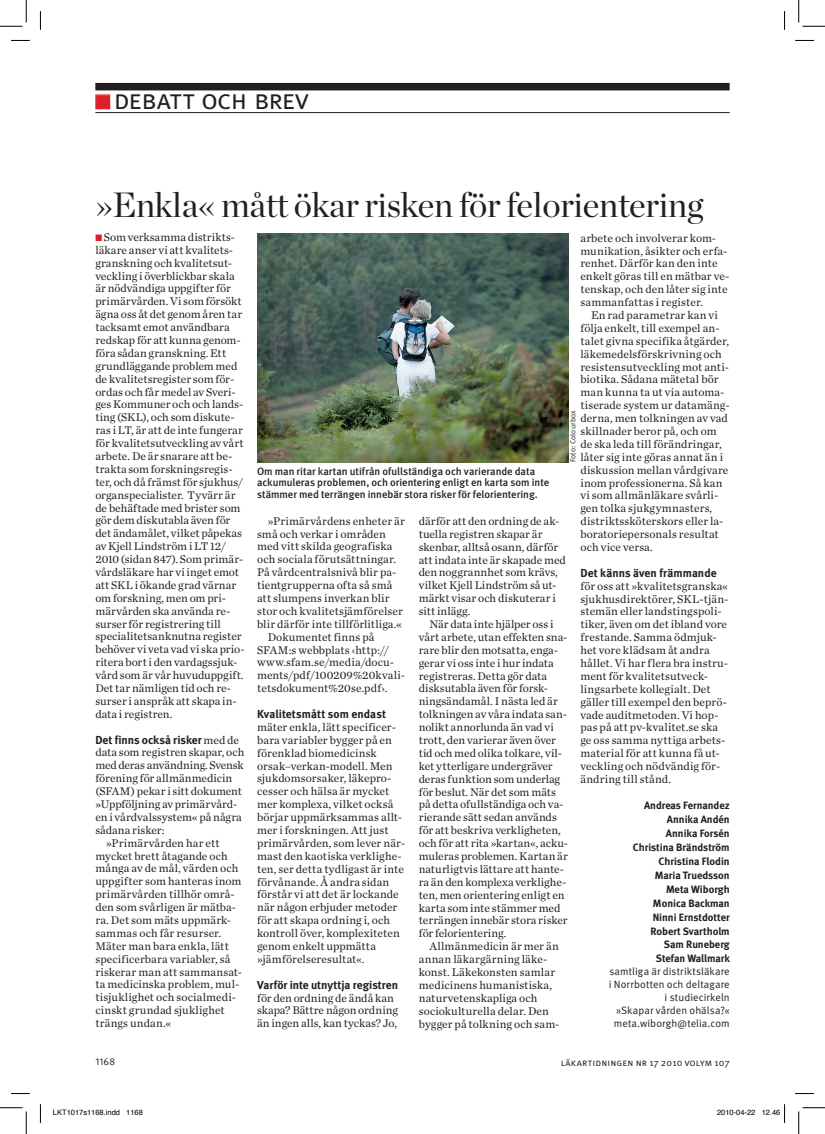
<style>
.page{position:relative;width:825px;height:1134px;background:#fff}
.page>*{position:absolute;margin:0;border:0;box-sizing:border-box;transform-origin:0 0}
.t1{font:35px "Chronicle LT Display";letter-spacing:-.01em;color:#231f20}
.t2{font:27.5px "Meta LT Normal Small Caps";letter-spacing:-.025em;color:#231f20}
.t3{font:11.62px/12.9px "Chronicle LT Text";letter-spacing:.005em;color:#231f20}
.t4{font:11.62px "Meta LT Bold";color:#231f20}
.t5{font:10.62px/14px "Meta LT Bold";color:#231f20;text-align:right}
.t6{font:10.62px/11.9px "Meta LT Medium";color:#231f20}
.t7{font:10.62px/12.9px "Meta LT Normal";letter-spacing:.01em;color:#231f20;text-align:right}
.t8{font:10px "Meta LT Normal Small Caps";letter-spacing:.015em;color:#231f20}
.t9{font:10px "Meta LT Normal Utilities";color:#231f20}
.t10{font:7.5px "Helvetica";color:#000}
.t11{font:7.5px "Meta LT Normal";letter-spacing:.02em;color:#231f20}
.s1{color:#da2128}
.s2{font-family:"Chronicle LT Text"}
</style>
<div class="page">
<div style="left:95px;top:83px;width:635px;height:7px;background:#231f20"></div>
<hr style="left:95px;top:112px;width:635px;height:1px;background:#231f20">
<div style="left:95px;top:94px;width:15px;height:15px;border:1px solid #da2128"></div>
<img style="left:257px;top:233px;width:311px;height:229px">
<svg style="left:11px;top:40px;width:19px;height:1px"></svg>
<svg style="left:795px;top:40px;width:19px;height:1px"></svg>
<svg style="left:11px;top:1093px;width:19px;height:1px"></svg>
<svg style="left:795px;top:1093px;width:19px;height:1px"></svg>
<svg style="left:40px;top:11px;width:1px;height:19px"></svg>
<svg style="left:40px;top:1104px;width:1px;height:18px"></svg>
<svg style="left:784px;top:11px;width:1px;height:19px"></svg>
<svg style="left:0;top:0;width:27px;height:27px"></svg>
<svg style="left:0;top:1107px;width:27px;height:26px"></svg>
<svg style="left:798px;top:0;width:27px;height:27px"></svg>
<svg style="left:798px;top:1107px;width:27px;height:26px"></svg>
<svg style="left:784px;top:1104px;width:1px;height:18px"></svg>
<h2 class="t2" style="left:95px;top:84px;width:215px"><span class="s1">■</span> debatt och brev</h2>
<h1 class="t1" style="left:95px;top:183px;width:609px">»Enkla« mått ökar risken för felorientering</h1>
<p class="t3" style="left:95px;top:230px;width:151px"><span class="s1">■</span> Som verksamma distrikts&shy;läkare anser vi att kvalitets&shy;granskning och kvalitetsut&shy;veckling i överblickbar skala är nödvändiga uppgifter för primärvården. Vi som försökt ägna oss åt det genom åren tar tacksamt emot användbara redskap för att kunna genom&shy;föra sådan granskning. Ett grundläggande problem med de kvalitetsregister som för&shy;ordas och får medel av Sveri&shy;ges Kommuner och och lands&shy;ting (SKL), och som diskute&shy;ras i LT, är att de inte fungerar för kvalitetsutveckling av vårt arbete. De är snarare att be&shy;trakta som forskningsregis&shy;ter, och då främst för sjukhus/ organspecialister. Tyvärr är de behäftade med brister som gör dem diskutabla även för det ändamålet, vilket påpekas av Kjell Lindström i LT 12/<br>2010 (sidan 847). Som primär&shy;vårdsläkare har vi inget emot att SKL i ökande grad värnar om forskning, men om pri&shy;märvården ska använda re&shy;surser för registrering till specialitetsanknutna register behöver vi veta vad vi ska prio&shy;ritera bort i den vardagssjuk&shy;vård som är vår huvuduppgift.<br>Det tar nämligen tid och re&shy;surser i anspråk att skapa in&shy;data i registren.</p>
<p class="t4" style="left:95px;top:732px;width:145px">Det finns också risker <span class="s2">med de</span></p>
<p class="t3" style="left:95px;top:746px;width:150px">data som registren skapar, och</p>
<p class="t3" style="left:95px;top:758px;width:150px">med deras användning. Svensk</p>
<p class="t3" style="left:95px;top:771px;width:138px">förening för allmänmedicin</p>
<p class="t3" style="left:95px;top:784px;width:148px">(SFAM) pekar i sitt dokument</p>
<p class="t3" style="left:95px;top:797px;width:143px">»Uppföljning av primärvård-</p>
<p class="t3" style="left:95px;top:810px;width:148px">en i vårdvalssystem« på några</p>
<p class="t3" style="left:95px;top:823px;width:71px">sådana risker:</p>
<p class="t3" style="left:106px;top:836px;width:115px">»Primärvården har ett</p>
<p class="t3" style="left:95px;top:849px;width:134px">mycket brett åtagande och</p>
<p class="t3" style="left:95px;top:861px;width:145px">många av de mål, värden och</p>
<p class="t3" style="left:95px;top:874px;width:147px">uppgifter som hanteras inom</p>
<p class="t3" style="left:95px;top:887px;width:141px">primärvården tillhör områ-</p>
<p class="t3" style="left:95px;top:900px;width:142px">den som svårligen är mätba-</p>
<p class="t3" style="left:95px;top:913px;width:137px">ra. Det som mäts uppmärk-</p>
<p class="t3" style="left:95px;top:926px;width:127px">sammas och får resurser.</p>
<p class="t3" style="left:95px;top:939px;width:135px">Mäter man bara enkla, lätt</p>
<p class="t3" style="left:95px;top:952px;width:136px">specificerbara variabler, så</p>
<p class="t3" style="left:95px;top:964px;width:148px">riskerar man att sammansat-</p>
<p class="t3" style="left:95px;top:977px;width:145px">ta medicinska problem, mul-</p>
<p class="t3" style="left:95px;top:990px;width:142px">tisjuklighet och socialmedi-</p>
<p class="t3" style="left:95px;top:1003px;width:131px">cinskt grundad sjuklighet</p>
<p class="t3" style="left:95px;top:1016px;width:77px">trängs undan.«</p>
<p class="t3" style="left:580px;top:231px;width:151px">arbete och involverar kom&shy;munikation, åsikter och erfa&shy;renhet. Därför kan den inte enkelt göras till en mätbar ve&shy;tenskap, och den låter sig inte sammanfattas i register.</p>
<p class="t3" style="left:580px;top:308px;width:151px;text-indent:11px">En rad parametrar kan vi följa enkelt, till exempel an&shy;talet givna specifika åtgärder, läkemedelsförskrivning och resistensutveckling mot anti&shy;biotika. Sådana mätetal bör man kunna ta ut via automa&shy;tiserade system ur datamäng&shy;derna, men tolkningen av vad skillnader beror på, och om de ska leda till förändringar, låter sig inte göras annat än i diskussion mellan vårdgivare inom professionerna. Så kan vi som allmänläkare svårli&shy;gen tolka sjukgymnasters, distriktssköterskors eller la&shy;boratoriepersonals resultat och vice versa.</p>
<p class="t4" style="left:580px;top:565px;width:138px">Det känns även främmande</p>
<p class="t3" style="left:580px;top:579px;width:149px">för oss att »kvalitetsgranska« sjukhusdirektörer, SKL-tjän&shy;stemän eller landstingspoli&shy;tiker, även om det ibland vore frestande. Samma ödmjuk&shy;het vore klädsam åt andra hållet. Vi har flera bra instru&shy;ment för kvalitetsutveck&shy;lingsarbete kollegialt. Det gäller till exempel den beprö&shy;vade auditmetoden. Vi hop&shy;pas på att pv-kvalitet.se ska ge oss samma nyttiga arbets&shy;material för att kunna få ut&shy;veckling och nödvändig för&shy;ändring till stånd.</p>
<p class="t11" style="left:568px;top:462px;width:53px;rotate:-90deg">Foto: Colourbox</p>
<p class="t6" style="left:257px;top:465px;width:294px">Om man ritar kartan utifrån ofullständiga och varierande data ackumuleras problemen, och orientering enligt en karta som inte stämmer med terrängen innebär stora risker för felorientering.</p>
<p class="t3" style="left:268px;top:514px;width:139px">»Primärvårdens enheter är</p>
<p class="t3" style="left:257px;top:527px;width:130px">små och verkar i områden</p>
<p class="t3" style="left:257px;top:540px;width:137px">med vitt skilda geografiska</p>
<p class="t3" style="left:257px;top:553px;width:141px">och sociala förutsättningar.</p>
<p class="t3" style="left:257px;top:565px;width:141px">På vårdcentralsnivå blir pa-</p>
<p class="t3" style="left:257px;top:578px;width:137px">tientgrupperna ofta så små</p>
<p class="t3" style="left:257px;top:591px;width:134px">att slumpens inverkan blir</p>
<p class="t3" style="left:257px;top:604px;width:147px">stor och kvalitetsjämförelser</p>
<p class="t3" style="left:257px;top:617px;width:146px">blir därför inte tillförlitliga.«</p>
<p class="t3" style="left:268px;top:630px;width:108px">Dokumentet finns på</p>
<p class="t3" style="left:257px;top:643px;width:133px">SFAM:s webbplats ‹http://</p>
<p class="t3" style="left:257px;top:656px;width:139px">www.sfam.se/media/docu-</p>
<p class="t3" style="left:257px;top:668px;width:149px">ments/pdf/100209%20kvali-</p>
<p class="t3" style="left:257px;top:681px;width:132px">tetsdokument%20se.pdf›.</p>
<p class="t4" style="left:257px;top:707px;width:131px">Kvalitetsmått som endast</p>
<p class="t3" style="left:257px;top:720px;width:150px">mäter enkla, lätt specificer&shy;bara variabler bygger på en förenklad biomedicinsk orsak–verkan-modell. Men sjukdomsorsaker, läkepro&shy;cesser och hälsa är mycket mer komplexa, vilket också börjar uppmärksammas allt&shy;mer i forskningen. Att just primärvården, som lever när&shy;mast den kaotiska verklighe&shy;ten, ser detta tydligast är inte förvånande. Å andra sidan förstår vi att det är lockande när någon erbjuder metoder för att skapa ordning i, och kontroll över, komplexiteten genom enkelt uppmätta »jämförelseresultat«.</p>
<p class="t4" style="left:257px;top:977px;width:143px">Varför inte utnyttja registren</p>
<p class="t3" style="left:257px;top:990px;width:142px">för den ordning de ändå kan skapa? Bättre någon ordning än ingen alls, kan tyckas? Jo,</p>
<p class="t3" style="left:419px;top:514px;width:149px">därför att den ordning de ak&shy;tuella registren skapar är skenbar, alltså osann, därför att indata inte är skapade med den noggrannhet som krävs, vilket Kjell Lindström så ut&shy;märkt visar och diskuterar i sitt inlägg.</p>
<p class="t3" style="left:419px;top:617px;width:151px;text-indent:11px">När data inte hjälper oss i vårt arbete, utan effekten sna&shy;rare blir den motsatta, enga&shy;gerar vi oss inte i hur indata registreras. Detta gör data disksutabla även för forsk&shy;ningsändamål. I nästa led är tolkningen av våra indata san&shy;nolikt annorlunda än vad vi trott, den varierar även över tid och med olika tolkare, vil&shy;ket ytterligare undergräver deras funktion som underlag för beslut. När det som mäts på detta ofullständiga och va&shy;rierande sätt sedan används för att beskriva verkligheten, och för att rita »kartan«, acku&shy;muleras problemen. Kartan är naturligtvis lättare att hante&shy;ra än den komplexa verklighe&shy;ten, men orientering enligt en karta som inte stämmer med terrängen innebär stora risker för felorientering.</p>
<p class="t3" style="left:419px;top:939px;width:142px;text-indent:11px">Allmänmedicin är mer än annan läkargärning läke&shy;konst. Läkekonsten samlar medicinens humanistiska, naturvetenskapliga och sociokulturella delar. Den bygger på tolkning och sam-</p>
<p class="t5" style="left:633px;top:798px;width:99px">Andreas Fernandez<br>Annika Andén<br>Annika Forsén<br>Christina Brändström<br>Christina Flodin<br>Maria Truedsson<br>Meta Wiborgh<br>Monica Backman<br>Ninni Ernstdotter<br>Robert Svartholm<br>Sam Runeberg<br>Stefan Wallmark</p>
<p class="t7" style="left:609px;top:964px;width:122px">samtliga är distriktsläkare i Norrbotten och deltagare i studiecirkeln<br>»Skapar vården ohälsa?« meta.wiborgh@telia.com</p>
<p class="t9" style="left:95px;top:1055px;width:21px">1168</p>
<p class="t8" style="left:561px;top:1056px;width:170px">läkartidningen nr 17 2010 volym 107</p>
<p class="t10" style="left:53px;top:1106px;width:92px">LKT1017s1168.indd 1168</p>
<p class="t10" style="left:717px;top:1106px;width:65px">2010-04-22 12.46</p>
</div>
